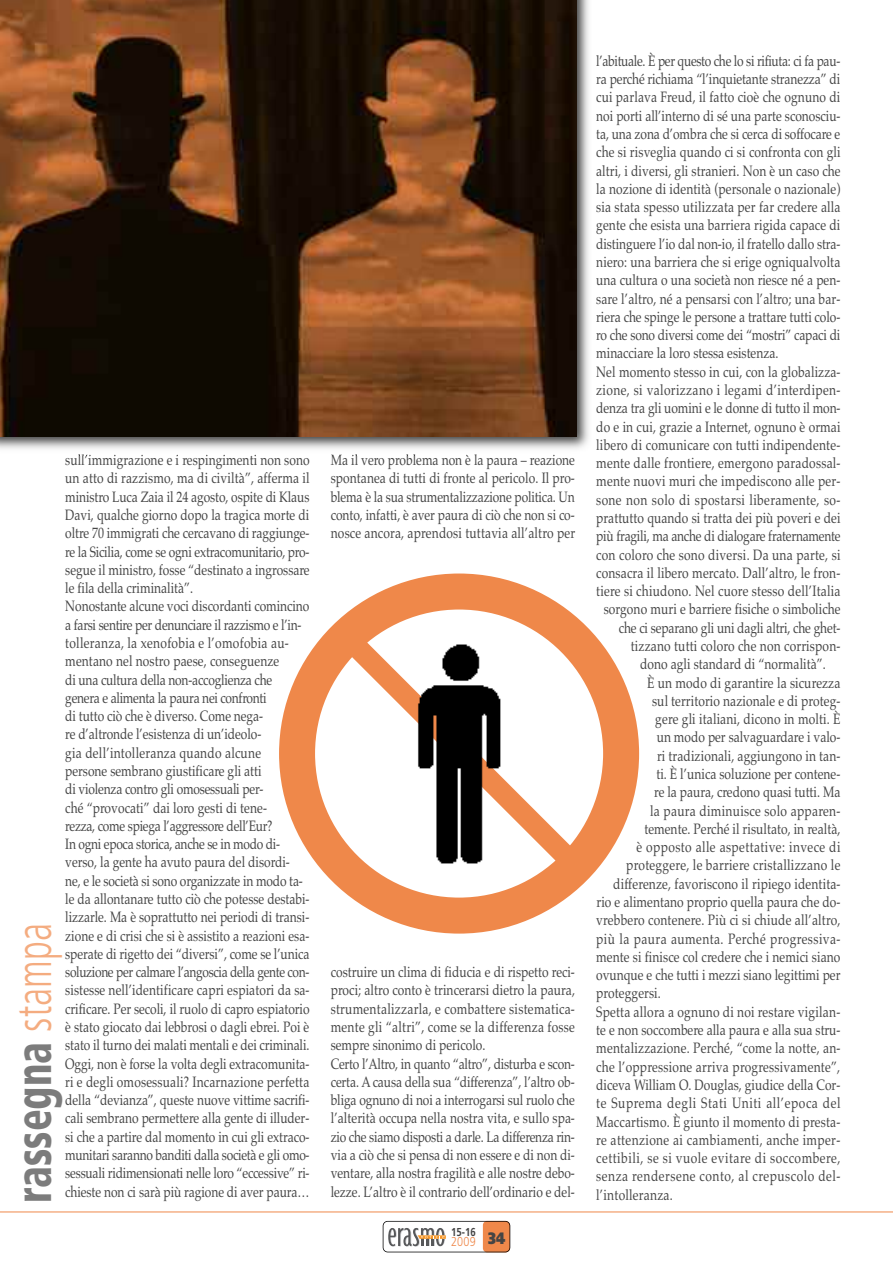
<style>
.page{position:relative;width:893px;height:1263px;background:#fff}
.page>*{position:absolute;margin:0;border:0;box-sizing:border-box;transform-origin:0 0}
.t1{font:900 condensed 50.7px "Frutiger";color:#7c7c7c;scale:.8 1}
.t2{font:15px/18.3px "Palatino";letter-spacing:.005em;color:#444;scale:.8 1}
.t3{font:15px "Palatino";letter-spacing:.03em;color:#444;scale:.8 1}
.t4{font:15px "Palatino";letter-spacing:.045em;color:#444;scale:.8 1}
.t5{font:15px "Palatino";letter-spacing:.035em;color:#444;scale:.8 1}
.t6{font:15px "Palatino";letter-spacing:.025em;color:#444;scale:.8 1}
.t7{font:15px "Palatino";letter-spacing:-.025em;color:#444;scale:.8 1}
.t8{font:15px "Palatino";letter-spacing:-.02em;color:#444;scale:.8 1}
.t9{font:300 12.9px "Frutiger";color:#ef884a;scale:.84 1}
.t10{font:700 11.55px "Frutiger";color:#444;scale:.84 1}
.s1{font-weight:300;color:#f4ac80}
</style>
<div class="page">
<hr style="left:0;top:1211px;width:893px;height:1px;background:#ef884a">
<svg style="left:388px;top:1228px;width:58px;height:18px"></svg>
<div style="left:483px;top:1221px;width:27px;height:31px;background:#ef884a;border-radius:4px"></div>
<div style="left:383px;top:1221px;width:127px;height:31px;border:2px solid #000;border-radius:5px"></div>
<img style="left:0;top:0;width:589px;height:456px">
<svg style="left:75px;top:454px;width:15px;height:2px"></svg>
<img style="left:331px;top:454px;width:42px;height:2px">
<img style="left:0;top:0;width:277px;height:436px">
<img style="left:277px;top:0;width:299px;height:436px">
<svg style="left:279px;top:573px;width:360px;height:360px"></svg>
<svg style="left:318px;top:608px;width:292px;height:292px"></svg>
<img style="left:403px;top:637px;width:110px;height:236px">
<p class="t2" style="left:65px;top:451px;width:307px">sull’immigrazione e i respingimenti non sono un atto di razzismo, ma di civiltà”, afferma il ministro Luca Zaia il 24 agosto, ospite di Klaus Davi, qualche giorno dopo la tragica morte di oltre 70 immigrati che cercavano di raggiunge&shy;re la Sicilia, come se ogni extracomunitario, pro&shy;segue il ministro, fosse “destinato a ingrossare le fila della criminalità”.<br>Nonostante alcune voci discordanti comincino a farsi sentire per denunciare il razzismo e l’in&shy;tolleranza, la xenofobia e l’omofobia au&shy;mentano nel nostro paese, conseguenze<br>di una cultura della non-accoglienza che genera e alimenta la paura nei confronti<br>di tutto ciò che è diverso. Come nega-<br>re d’altronde l’esistenza di un’ideolo-<br>gia dell’intolleranza quando alcune<br>persone sembrano giustificare gli atti<br>di violenza contro gli omosessuali per-<br>ché “provocati” dai loro gesti di tene-<br>rezza, come spiega l’aggressore dell’Eur?<br>In ogni epoca storica, anche se in modo di&shy;verso, la gente ha avuto paura del disordi-<br>ne, e le società si sono organizzate in modo ta&shy;le da allontanare tutto ciò che potesse destabi&shy;lizzarle. Ma è soprattutto nei periodi di transi&shy;zione e di crisi che si è assistito a reazioni esa&shy;sperate di rigetto dei “diversi”, come se l’unica soluzione per calmare l’angoscia della gente con&shy;sistesse nell’identificare capri espiatori da sa&shy;crificare. Per secoli, il ruolo di capro espiatorio è stato giocato dai lebbrosi o dagli ebrei. Poi è stato il turno dei malati mentali e dei criminali.<br>Oggi, non è forse la volta degli extracomunita&shy;ri e degli omosessuali? Incarnazione perfetta della “devianza”, queste nuove vittime sacrifi&shy;cali sembrano permettere alla gente di illuder&shy;si che a partire dal momento in cui gli extraco&shy;munitari saranno banditi dalla società e gli omo&shy;sessuali ridimensionati nelle loro “eccessive” ri&shy;chieste non ci sarà più ragione di aver paura…</p>
<p class="t2" style="left:331px;top:451px;width:307px;text-align:justify">Ma il vero problema non è la paura – reazione spontanea di tutti di fronte al pericolo. Il pro&shy;blema è la sua strumentalizzazione politica. Un conto, infatti, è aver paura di ciò che non si co&shy;nosce ancora, aprendosi tuttavia all’altro per</p>
<h1 class="t1" style="left:13px;top:1203px;width:350px;rotate:-90deg">rassegna <span class="s1">stampa</span></h1>
<p class="t2" style="left:331px;top:963px;width:307px">costruire un clima di fiducia e di rispetto reci&shy;proci; altro conto è trincerarsi dietro la paura, strumentalizzarla, e combattere sistematica&shy;mente gli “altri”, come se la differenza fosse sempre sinonimo di pericolo.<br>Certo l’Altro, in quanto “altro”, disturba e scon&shy;certa. A causa della sua “differenza”, l’altro ob&shy;bliga ognuno di noi a interrogarsi sul ruolo che l’alterità occupa nella nostra vita, e sullo spa&shy;zio che siamo disposti a darle. La differenza rin&shy;via a ciò che si pensa di non essere e di non di&shy;ventare, alla nostra fragilità e alle nostre debo&shy;lezze. L’altro è il contrario dell’ordinario e del-</p>
<p class="t10" style="left:451px;top:1227px;width:31px">15-16</p>
<p class="t9" style="left:451px;top:1237px;width:66px">2009 <sup>34</sup></p>
<p class="t7" style="left:596px;top:52px;width:307px">l’abituale. È per questo che lo si rifiuta: ci fa pau-</p>
<p class="t2" style="left:596px;top:70px;width:307px">ra perché richiama “l’inquietante stranezza” di</p>
<p class="t2" style="left:596px;top:88px;width:307px">cui parlava Freud, il fatto cioè che ognuno di</p>
<p class="t2" style="left:596px;top:106px;width:307px">noi porti all’interno di sé una parte sconosciu-</p>
<p class="t2" style="left:596px;top:125px;width:307px">ta, una zona d’ombra che si cerca di soffocare e</p>
<p class="t2" style="left:596px;top:143px;width:307px">che si risveglia quando ci si confronta con gli</p>
<p class="t2" style="left:596px;top:161px;width:307px">altri, i diversi, gli stranieri. Non è un caso che</p>
<p class="t2" style="left:596px;top:179px;width:307px">la nozione di identità (personale o nazionale)</p>
<p class="t2" style="left:596px;top:198px;width:307px">sia stata spesso utilizzata per far credere alla</p>
<p class="t2" style="left:596px;top:216px;width:307px">gente che esista una barriera rigida capace di</p>
<p class="t2" style="left:596px;top:234px;width:307px">distinguere l’io dal non-io, il fratello dallo stra-</p>
<p class="t2" style="left:596px;top:253px;width:307px">niero: una barriera che si erige ogniqualvolta</p>
<p class="t2" style="left:596px;top:271px;width:307px">una cultura o una società non riesce né a pen-</p>
<p class="t2" style="left:596px;top:289px;width:307px">sare l’altro, né a pensarsi con l’altro; una bar-</p>
<p class="t2" style="left:596px;top:307px;width:307px">riera che spinge le persone a trattare tutti colo-</p>
<p class="t2" style="left:596px;top:326px;width:307px">ro che sono diversi come dei “mostri” capaci di</p>
<p class="t2" style="left:596px;top:344px;width:229px">minacciare la loro stessa esistenza.</p>
<p class="t2" style="left:596px;top:362px;width:307px">Nel momento stesso in cui, con la globalizza-</p>
<p class="t3" style="left:596px;top:381px;width:307px">zione, si valorizzano i legami d’interdipen-</p>
<p class="t2" style="left:596px;top:399px;width:307px">denza tra gli uomini e le donne di tutto il mon-</p>
<p class="t2" style="left:596px;top:417px;width:307px">do e in cui, grazie a Internet, ognuno è ormai</p>
<p class="t2" style="left:596px;top:435px;width:307px">libero di comunicare con tutti indipendente-</p>
<p class="t2" style="left:596px;top:454px;width:307px">mente dalle frontiere, emergono paradossal-</p>
<p class="t2" style="left:596px;top:472px;width:307px">mente nuovi muri che impediscono alle per-</p>
<p class="t3" style="left:596px;top:491px;width:307px">sone non solo di spostarsi liberamente, so-</p>
<p class="t2" style="left:596px;top:509px;width:307px">prattutto quando si tratta dei più poveri e dei</p>
<p class="t8" style="left:596px;top:527px;width:307px">più fragili, ma anche di dialogare fraternamente</p>
<p class="t2" style="left:596px;top:545px;width:307px">con coloro che sono diversi. Da una parte, si</p>
<p class="t2" style="left:596px;top:563px;width:307px">consacra il libero mercato. Dall’altro, le fron-</p>
<p class="t2" style="left:596px;top:582px;width:307px">tiere si chiudono. Nel cuore stesso dell’Italia</p>
<p class="t2" style="left:604px;top:600px;width:298px">sorgono muri e barriere fisiche o simboliche</p>
<p class="t2" style="left:619px;top:618px;width:278px">che ci separano gli uni dagli altri, che ghet-</p>
<p class="t2" style="left:631px;top:637px;width:264px">tizzano tutti coloro che non corrispon-</p>
<p class="t2" style="left:640px;top:655px;width:234px">dono agli standard di “normalità”.</p>
<p class="t2" style="left:647px;top:673px;width:243px">È un modo di garantire la sicurezza</p>
<p class="t2" style="left:652px;top:691px;width:237px">sul territorio nazionale e di proteg-</p>
<p class="t2" style="left:655px;top:710px;width:233px">gere gli italiani, dicono in molti. È</p>
<p class="t2" style="left:657px;top:728px;width:231px">un modo per salvaguardare i valo-</p>
<p class="t2" style="left:657px;top:746px;width:231px">ri tradizionali, aggiungono in tan-</p>
<p class="t2" style="left:656px;top:765px;width:232px">ti. È l’unica soluzione per contene-</p>
<p class="t2" style="left:654px;top:783px;width:234px">re la paura, credono quasi tutti. Ma</p>
<p class="t6" style="left:650px;top:802px;width:239px">la paura diminuisce solo apparen-</p>
<p class="t2" style="left:644px;top:819px;width:247px">temente. Perché il risultato, in realtà,</p>
<p class="t5" style="left:636px;top:838px;width:257px">è opposto alle aspettative: invece di</p>
<p class="t6" style="left:626px;top:856px;width:269px">proteggere, le barriere cristallizzano le</p>
<p class="t2" style="left:613px;top:874px;width:286px">differenze, favoriscono il ripiego identita-</p>
<p class="t2" style="left:597px;top:893px;width:306px">rio e alimentano proprio quella paura che do-</p>
<p class="t2" style="left:596px;top:911px;width:307px">vrebbero contenere. Più ci si chiude all’altro,</p>
<p class="t5" style="left:596px;top:930px;width:307px">più la paura aumenta. Perché progressiva-</p>
<p class="t2" style="left:596px;top:947px;width:307px">mente si finisce col credere che i nemici siano</p>
<p class="t2" style="left:596px;top:966px;width:307px">ovunque e che tutti i mezzi siano legittimi per</p>
<p class="t2" style="left:596px;top:984px;width:82px">proteggersi.</p>
<p class="t2" style="left:596px;top:1002px;width:307px">Spetta allora a ognuno di noi restare vigilan-</p>
<p class="t2" style="left:596px;top:1021px;width:307px">te e non soccombere alla paura e alla sua stru-</p>
<p class="t2" style="left:596px;top:1039px;width:307px">mentalizzazione. Perché, “come la notte, an-</p>
<p class="t2" style="left:596px;top:1057px;width:307px">che l’oppressione arriva progressivamente”,</p>
<p class="t2" style="left:596px;top:1075px;width:307px">diceva William O. Douglas, giudice della Cor-</p>
<p class="t4" style="left:596px;top:1094px;width:307px">te Suprema degli Stati Uniti all’epoca del</p>
<p class="t2" style="left:596px;top:1112px;width:307px">Maccartismo. È giunto il momento di presta-</p>
<p class="t3" style="left:596px;top:1131px;width:307px">re attenzione ai cambiamenti, anche imper-</p>
<p class="t4" style="left:596px;top:1149px;width:307px">cettibili, se si vuole evitare di soccombere,</p>
<p class="t4" style="left:596px;top:1167px;width:307px">senza rendersene conto, al crepuscolo del-</p>
<p class="t2" style="left:596px;top:1185px;width:97px">l’intolleranza.</p>
</div>
